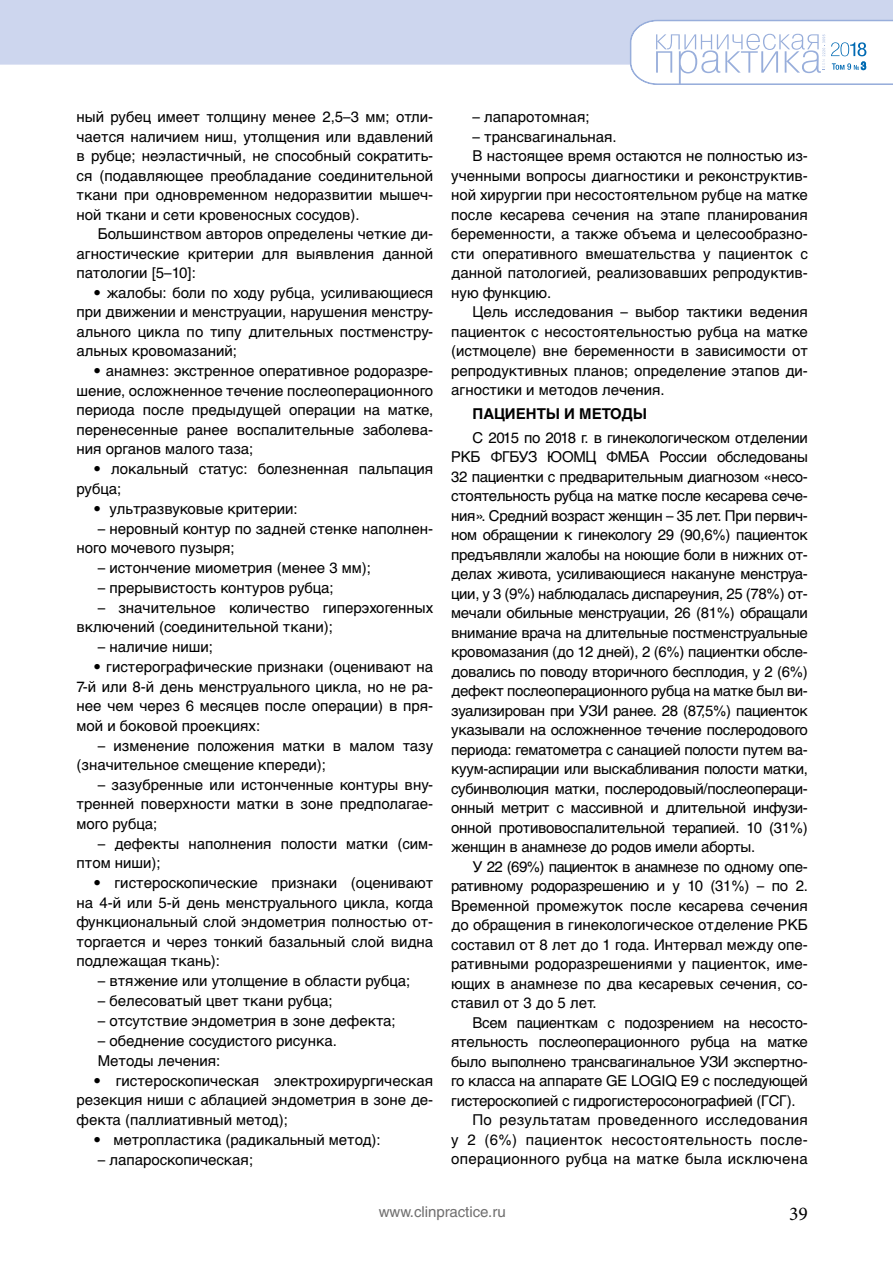
<style>
.page{position:relative;width:893px;height:1263px;background:#fff}
.page>*{position:absolute;margin:0;border:0;box-sizing:border-box;transform-origin:0 0}
.t1{font:19.5px "Minion Pro";color:#000}
.t2{font:15px/19.5px "Helvetica Cyrillic";color:#000;text-align:justify}
.t3{font:15px "Helvetica Cyrillic";letter-spacing:-.02em;color:#000}
.t4{font:15px "Helvetica Cyrillic";letter-spacing:.02em;color:#000}
.t5{font:15px "Helvetica Cyrillic";color:#706f6f}
.t6{font:700 15px "Helvetica Cyrillic";color:#000}
.t7{font:11.1px "Helvetica Cyrillic";color:#006ab3;scale:.85 1}
</style>
<div class="page">
<div style="left:0;top:0;width:893px;height:65px;background:#cdd6ee"></div>
<svg style="left:629px;top:19px;width:264px;height:66px"></svg>
<p class="t2" style="left:77px;top:107px;width:358px">ный рубец имеет толщину менее 2,5–3 мм; отли&shy;чается наличием ниш, утолщения или вдавлений в рубце; неэластичный, не способный сократить&shy;ся (подавляющее преобладание соединительной ткани при одновременном недоразвитии мышеч&shy;ной ткани и сети кровеносных сосудов).</p>
<p class="t2" style="left:77px;top:224px;width:358px;text-indent:21px">Большинством авторов определены четкие ди&shy;агностические критерии для выявления данной патологии [5–10]:</p>
<p class="t2" style="left:77px;top:283px;width:358px;text-indent:17px">• жалобы: боли по ходу рубца, усиливающиеся при движении и менструации, нарушения менстру&shy;ального цикла по типу длительных постменстру&shy;альных кровомазаний;</p>
<p class="t2" style="left:77px;top:361px;width:358px;text-indent:17px">• анамнез: экстренное оперативное родоразре&shy;шение, осложненное течение послеоперационного периода после предыдущей операции на матке, перенесенные ранее воспалительные заболева&shy;ния органов малого таза;</p>
<p class="t2" style="left:77px;top:459px;width:358px;text-indent:17px">• локальный статус: болезненная пальпация рубца;</p>
<p class="t2" style="left:94px;top:499px;width:206px">• ультразвуковые критерии:</p>
<p class="t2" style="left:77px;top:519px;width:358px;text-indent:21px">– неровный контур по задней стенке наполнен&shy;ного мочевого пузыря;</p>
<p class="t2" style="left:98px;top:558px;width:275px">– истончение миометрия (менее 3 мм);</p>
<p class="t2" style="left:98px;top:578px;width:237px">– прерывистость контуров рубца;</p>
<p class="t2" style="left:77px;top:598px;width:358px;text-indent:21px">– значительное количество гиперэхогенных включений (соединительной ткани);</p>
<p class="t2" style="left:98px;top:637px;width:117px">– наличие ниши;</p>
<p class="t2" style="left:77px;top:657px;width:358px;text-indent:17px">• гистерографические признаки (оценивают на 7-й или 8-й день менструального цикла, но не ра&shy;нее чем через 6 месяцев после операции) в пря&shy;мой и боковой проекциях:</p>
<p class="t2" style="left:77px;top:736px;width:358px;text-indent:21px">– изменение положения матки в малом тазу (значительное смещение кпереди);</p>
<p class="t2" style="left:77px;top:775px;width:358px;text-indent:21px">– зазубренные или истонченные контуры вну&shy;тренней поверхности матки в зоне предполагае&shy;мого рубца;</p>
<p class="t2" style="left:77px;top:834px;width:358px;text-indent:21px">– дефекты наполнения полости матки (сим&shy;птом ниши);</p>
<p class="t2" style="left:77px;top:873px;width:358px;text-indent:17px">• гистероскопические признаки (оценивают на 4-й или 5-й день менструального цикла, когда функциональный слой эндометрия полностью от&shy;торгается и через тонкий базальный слой видна подлежащая ткань):</p>
<p class="t2" style="left:98px;top:971px;width:314px">– втяжение или утолщение в области рубца;</p>
<p class="t2" style="left:98px;top:991px;width:236px">– белесоватый цвет ткани рубца;</p>
<p class="t2" style="left:98px;top:1011px;width:299px">– отсутствие эндометрия в зоне дефекта;</p>
<p class="t2" style="left:98px;top:1031px;width:241px;line-height:20px">– обеднение сосудистого рисунка.<br>Методы лечения:</p>
<p class="t2" style="left:77px;top:1071px;width:358px;text-indent:17px">• гистероскопическая электрохирургическая резекция ниши с аблацией эндометрия в зоне де&shy;фекта (паллиативный метод);</p>
<p class="t2" style="left:94px;top:1130px;width:289px">• метропластика (радикальный метод):</p>
<p class="t2" style="left:98px;top:1150px;width:157px">– лапароскопическая;</p>
<p class="t2" style="left:472px;top:107px;width:119px">– лапаротомная;</p>
<p class="t2" style="left:472px;top:127px;width:146px">– трансвагинальная.</p>
<p class="t2" style="left:472px;top:146px;width:337px">В настоящее время остаются не полностью из-</p>
<p class="t2" style="left:451px;top:166px;width:358px">ученными вопросы диагностики и реконструктив-</p>
<p class="t2" style="left:451px;top:185px;width:358px">ной хирургии при несостоятельном рубце на матке</p>
<p class="t2" style="left:451px;top:205px;width:358px">после кесарева сечения на этапе планирования</p>
<p class="t2" style="left:451px;top:224px;width:358px">беременности, а также объема и целесообразно-</p>
<p class="t2" style="left:451px;top:244px;width:358px">сти оперативного вмешательства у пациенток с</p>
<p class="t2" style="left:451px;top:263px;width:358px">данной патологией, реализовавших репродуктив-</p>
<p class="t2" style="left:451px;top:283px;width:102px">ную функцию.</p>
<p class="t2" style="left:472px;top:302px;width:337px">Цель исследования – выбор тактики ведения</p>
<p class="t2" style="left:451px;top:322px;width:358px">пациенток с несостоятельностью рубца на матке</p>
<p class="t2" style="left:451px;top:341px;width:358px">(истмоцеле) вне беременности в зависимости от</p>
<p class="t2" style="left:451px;top:361px;width:358px">репродуктивных планов; определение этапов ди-</p>
<p class="t2" style="left:451px;top:380px;width:215px">агностики и методов лечения.</p>
<p class="t6" style="left:472px;top:405px;width:176px">ПАЦИЕНТЫ И МЕТОДЫ</p>
<p class="t2" style="left:451px;top:428px;width:358px;text-indent:21px">С 2015 по 2018 г. в гинекологическом отделении РКБ ФГБУЗ ЮОМЦ ФМБА России обследованы 32 пациентки с предварительным диагнозом «несо&shy;стоятельность рубца на матке после кесарева сече&shy;ния». Средний возраст женщин – 35 лет. При первич&shy;ном обращении к гинекологу 29 (90,6%) пациенток предъявляли жалобы на ноющие боли в нижних от&shy;делах живота, усиливающиеся накануне менструа&shy;ции, у 3 (9%) наблюдалась диспареуния, 25 (78%) от&shy;мечали обильные менструации, 26 (81%) обращали внимание врача на длительные постменструальные кровомазания (до 12 дней), 2 (6%) пациентки обсле&shy;довались по поводу вторичного бесплодия, у 2 (6%) дефект послеоперационного рубца на матке был ви&shy;зуализирован при УЗИ ранее. 28 (87,5%) пациенток указывали на осложненное течение послеродового периода: гематометра с санацией полости путем ва&shy;куум-аспирации или выскабливания полости матки, субинволюция матки, послеродовый/послеопераци&shy;онный метрит с массивной и длительной инфузи&shy;онной противовоспалительной терапией. 10 (31%) женщин в анамнезе до родов имели аборты.</p>
<p class="t2" style="left:451px;top:857px;width:358px;text-indent:21px">У 22 (69%) пациенток в анамнезе по одному опе&shy;ративному родоразрешению и у 10 (31%) – по 2.<br>Временной промежуток после кесарева сечения до обращения в гинекологическое отделение РКБ составил от 8 лет до 1 года. Интервал между опе&shy;ративными родоразрешениями у пациенток, име&shy;ющих в анамнезе по два кесаревых сечения, со&shy;ставил от 3 до 5 лет.</p>
<p class="t3" style="left:472px;top:1014px;width:337px">Всем пациенткам с подозрением на несосто-</p>
<p class="t3" style="left:451px;top:1034px;width:358px">ятельность послеоперационного рубца на матке</p>
<p class="t3" style="left:451px;top:1053px;width:358px">было выполнено трансвагинальное УЗИ экспертно-</p>
<p class="t3" style="left:451px;top:1073px;width:358px">го класса на аппарате GE LOGIQ E9 с последующей</p>
<p class="t3" style="left:451px;top:1092px;width:346px">гистероскопией с гидрогистеросонографией (ГСГ).</p>
<p class="t4" style="left:472px;top:1112px;width:337px">По результатам проведенного исследования</p>
<p class="t4" style="left:451px;top:1131px;width:358px">у 2 (6%) пациенток несостоятельность после-</p>
<p class="t4" style="left:451px;top:1151px;width:358px">операционного рубца на матке была исключена</p>
<p class="t5" style="left:379px;top:1203px;width:128px">www.clinpractice.ru</p>
<h1 class="t1" style="left:789px;top:1200px;width:20px">39</h1>
<p class="t7" style="left:861px;top:58px;width:8px">3</p>
</div>
